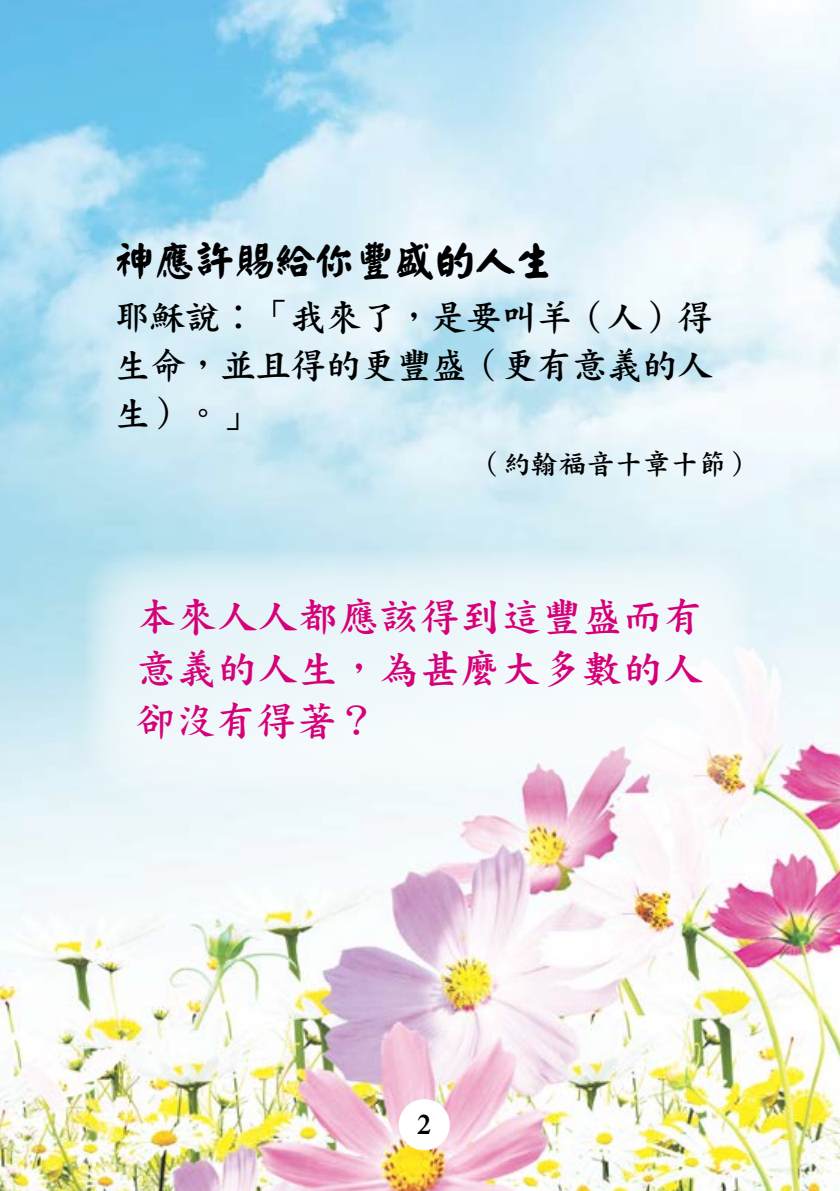
<style>
.page{position:relative;width:840px;height:1191px;background:#fff}
.page>*{position:absolute;margin:0;border:0;box-sizing:border-box;transform-origin:0 0}
.t1{font:40px/52px "DF Kai Shu HK W7";letter-spacing:.015em;color:#d60078;text-align:justify}
.t2{font:700 40px "C Ngan Kai HK";color:#000}
.t3{font:36px/48px "DF Kai Shu HK W7";letter-spacing:-.025em;color:#000;text-align:justify}
.t4{font:28px "DF Kai Shu HK W7";color:#000}
.t5{font:600 28px "Times LT Std";color:#000}
</style>
<div class="page">
<img style="left:0;top:0;width:839px;height:1191px">
<div style="left:399px;top:1100px;width:49px;height:49px;background:#fff;border-radius:50%"></div>
<div style="left:398px;top:1099px;width:51px;height:51px;border:2px solid #fff;border-radius:50%"></div>
<svg style="left:85px;top:550px;width:669px;height:245px"></svg>
<p class="t2" style="left:115px;top:238px;width:441px">神應許賜給你豐盛的人生</p>
<p class="t3" style="left:115px;top:293px;width:599px">耶穌說︰「我來了，是要叫羊（人）得生命，並且得的更豐盛（更有意義的人生）。」</p>
<p class="t4" style="left:474px;top:449px;width:281px">（約翰福音十章十節）</p>
<p class="t1" style="left:136px;top:590px;width:568px">本來人人都應該得到這豐盛而有意義的人生，為甚麼大多數的人卻沒有得著？</p>
<p class="t5" style="left:417px;top:1108px;width:15px">2</p>
</div>
